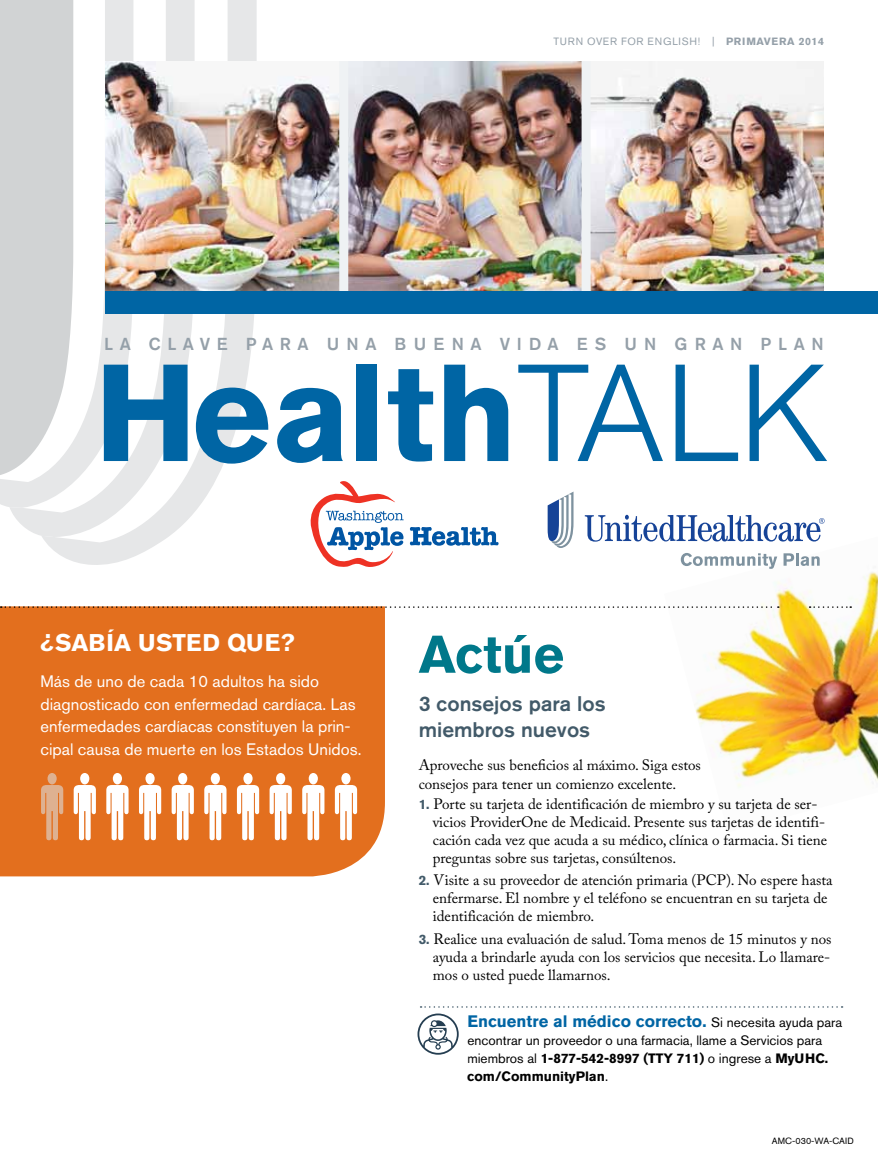
<style>
.page{position:relative;width:878px;height:1161px;background:#fff}
.page>*{position:absolute;margin:0;border:0;box-sizing:border-box;transform-origin:0 0}
.t1{font:700 136.5px "Akzidenz Grotesk BE";color:#0065a4}
.t2{font:700 52.5px "Akzidenz Grotesk BE";color:#00788a}
.t3{font:700 24px "Akzidenz Grotesk BE";color:#fff}
.t4{font:500 21px/25.2px "Akzidenz Grotesk BE";color:#425a69}
.t5{font:500 17.25px "Akzidenz Grotesk BE";letter-spacing:.38em;color:#95a0a9}
.t6{font:16.5px/22.5px "Akzidenz Grotesk BE";color:#fff}
.t7{font:700 16.5px "Akzidenz Grotesk BE";color:#0065a4}
.t8{font:15px/18px "Adobe Caslon Pro";color:#000}
.t9{font:13.5px/18px "Akzidenz Grotesk BE";color:#000}
.t10{font:10.5px "Akzidenz Grotesk BE";letter-spacing:.09em;color:#95a0a9}
.t11{font:700 10.5px "Akzidenz Grotesk BE";letter-spacing:.05em;color:#95a0a9}
.t12{font:9px "Akzidenz Grotesk BE";color:#000}
.s1{font-weight:400}
.s2{font-weight:300}
.s3{font-family:"Akzidenz Grotesk BE";font-weight:700;font-size:13.5px;color:#425a69}
.s4{font-weight:400;font-size:13.5px;color:#000}
.s5{font-weight:700}
</style>
<div class="page">
<div style="left:0;top:606px;width:385px;height:270px;background:#e36f1e"></div>
<img style="left:695px;top:556px;width:183px;height:231px">
<svg style="left:420px;top:1006px;width:422px;height:2px"></svg>
<svg style="left:417px;top:1014px;width:41px;height:41px"></svg>
<svg style="left:410px;top:527px;width:88px;height:19px"></svg>
<svg style="left:310px;top:481px;width:93px;height:86px"></svg>
<div style="left:0;top:0;width:9px;height:507px;background:#d1d3d4"></div>
<svg style="left:9px;top:0;width:32px;height:536px;background:#d5d7d8"></svg>
<svg style="left:41px;top:0;width:215px;height:565px"></svg>
<svg style="left:584px;top:515px;width:240px;height:27px"></svg>
<svg style="left:547px;top:492px;width:26px;height:56px"></svg>
<svg style="left:680px;top:553px;width:97px;height:16px"></svg>
<svg style="left:783px;top:553px;width:36px;height:13px"></svg>
<img style="left:106px;top:61px;width:233px;height:230px">
<img style="left:348px;top:61px;width:233px;height:230px">
<img style="left:590px;top:61px;width:234px;height:230px">
<div style="left:339px;top:61px;width:9px;height:242px;background:#eff2f4"></div>
<div style="left:581px;top:61px;width:9px;height:242px;background:#eff2f4"></div>
<div style="left:106px;top:291px;width:772px;height:23px;background:#0065a4"></div>
<svg style="left:809px;top:606px;width:42px;height:2px"></svg>
<svg style="left:1px;top:606px;width:777px;height:2px"></svg>
<svg style="left:41px;top:772px;width:22px;height:68px"></svg>
<svg style="left:74px;top:772px;width:22px;height:68px"></svg>
<svg style="left:106px;top:772px;width:22px;height:68px"></svg>
<svg style="left:139px;top:772px;width:22px;height:68px"></svg>
<svg style="left:172px;top:772px;width:22px;height:68px"></svg>
<svg style="left:204px;top:772px;width:22px;height:68px"></svg>
<svg style="left:237px;top:772px;width:22px;height:68px"></svg>
<div style="left:269px;top:772px;width:23px;height:68px;background:#e36f1e"></div>
<svg style="left:302px;top:772px;width:22px;height:68px"></svg>
<svg style="left:335px;top:772px;width:22px;height:68px"></svg>
<p class="t10" style="left:553px;top:35px;width:132px">Tu rn over for eng lish</p>
<p class="t11" style="left:697px;top:36px;width:128px"><span class="s1">! |</span> PRIMAVERA 2014</p>
<p class="t5" style="left:104px;top:333px;width:14px">LA</p>
<p class="t5" style="left:149px;top:333px;width:262px">Clav e para u na bu</p>
<p class="t5" style="left:433px;top:333px;width:391px">ena vida es u n gran plan</p>
<h1 class="t1" style="left:94px;top:334px;width:736px">Health<span class="s2">TALK</span></h1>
<h3 class="t3" style="left:40px;top:629px;width:256px">¿SABÍA USTED QUE?</h3>
<p class="t6" style="left:40px;top:670px;width:322px">Más de uno de cada 10 adultos ha sido diagnosticado con enfermedad cardíaca. Las enfermedades cardíacas constituyen la prin&shy;cipal causa de muerte en los Estados Unidos.</p>
<h2 class="t2" style="left:418px;top:624px;width:147px">Actúe</h2>
<h3 class="t4" style="left:418px;top:691px;width:188px">3 consejos para los miembros nuevos</h3>
<p class="t8" style="left:418px;top:755px;width:284px;line-height:19.5px">Aproveche sus beneficios al máximo. Siga estos consejos para tener un comienzo excelente.</p>
<p class="t8" style="left:433px;top:794px;width:396px;text-indent:-14px"><span class="s3">1.</span> Porte su tarjeta de identificación de miembro y su tarjeta de ser&shy;vicios ProviderOne de Medicaid. Presente sus tarjetas de identifi&shy;cación cada vez que acuda a su médico, clínica o farmacia. Si tiene preguntas sobre sus tarjetas, consúltenos.</p>
<p class="t8" style="left:433px;top:871px;width:401px;text-indent:-14px"><span class="s3">2.</span> Visite a su proveedor de atención primaria (PCP). No espere hasta enfermarse. El nombre y el teléfono se encuentran en su tarjeta de identificación de miembro.</p>
<p class="t8" style="left:433px;top:930px;width:400px;text-align:justify;text-indent:-14px"><span class="s3">3.</span> Realice una evaluación de salud. Toma menos de 15 minutos y nos ayuda a brindarle ayuda con los servicios que necesita. Lo llamare&shy;mos o usted puede llamarnos.</p>
<p class="t7" style="left:467px;top:1012px;width:376px">Encuentre al médico correcto. <span class="s4">Si necesita ayuda para</span></p>
<p class="t9" style="left:467px;top:1032px;width:362px">encontrar un proveedor o una farmacia, llame a Servicios para miembros al <span class="s5">1-877-542-8997 (TTY 711)</span> o ingrese a <span class="s5">MyUHC. com/CommunityPlan</span>.</p>
<p class="t12" style="left:772px;top:1136px;width:83px">AMC-030-WA-CAID</p>
</div>
